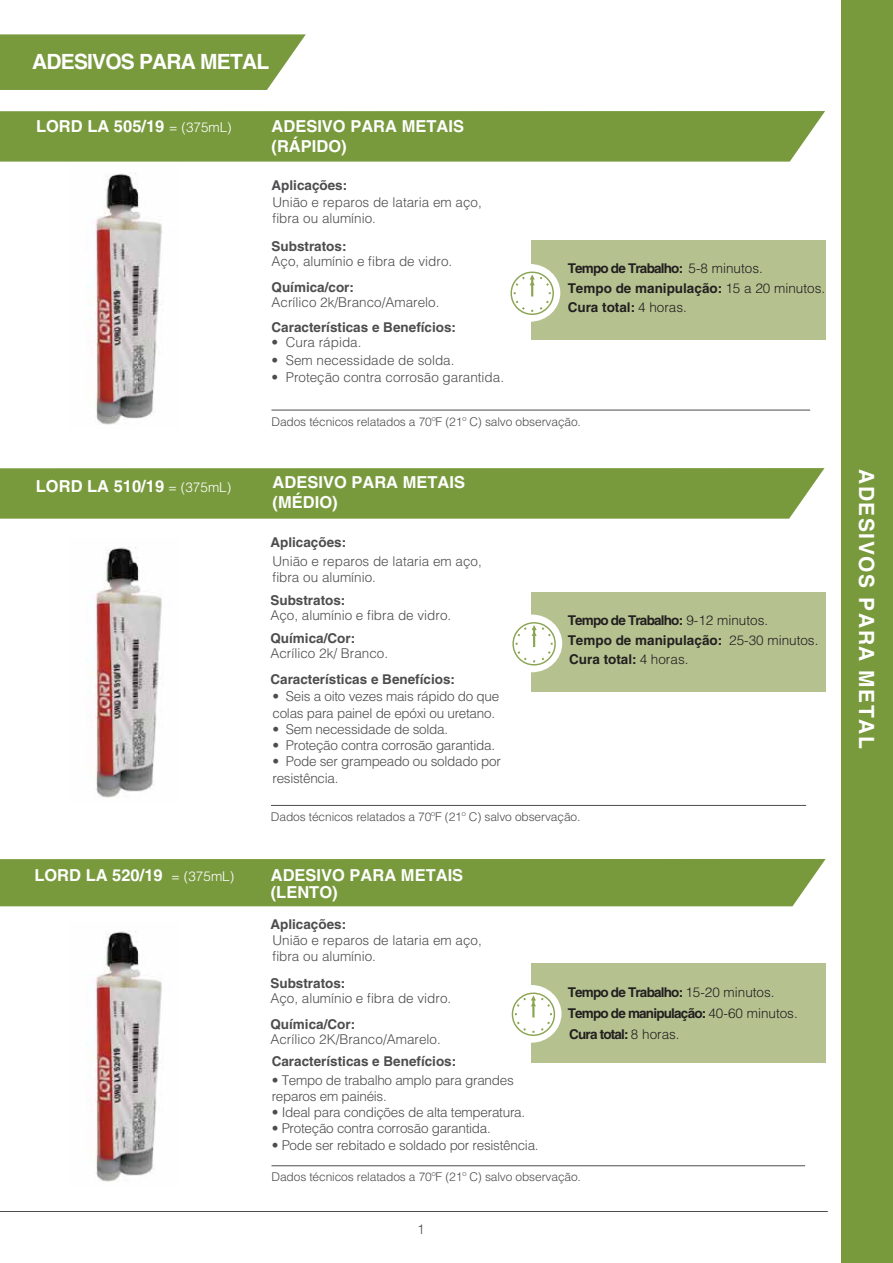
<style>
.page{position:relative;width:893px;height:1263px;background:#fff}
.page>*{position:absolute;margin:0;border:0;box-sizing:border-box;transform-origin:0 0}
.t1{font:700 21px "Helvetica LT Std";letter-spacing:.075em;color:#fff}
.t2{font:700 21px "Helvetica LT Std";letter-spacing:-.04em;color:#fff}
.t3{font:700 16.5px/19.8px "Helvetica LT Std";color:#fff}
.t4{font:300 13.5px/16.2px "Helvetica LT Std";color:#4d4d4f}
.t5{font:300 13.5px/16.2px "Helvetica LT Std";letter-spacing:-.02em;color:#4d4d4f}
.t6{font:700 13.5px "Helvetica LT Std";color:#4d4d4f}
.t7{font:700 13.5px/19.5px "Helvetica LT Std";color:#231f20}
.t8{font:700 13.5px/21px "Helvetica LT Std";letter-spacing:-.06em;color:#231f20}
.t9{font:300 12px "Helvetica LT Std";letter-spacing:-.01em;color:#4d4d4f}
.s1{font-weight:300;font-size:13.5px}
.s2{font-weight:300}
</style>
<div class="page">
<div style="left:842px;top:0;width:51px;height:1263px;background:#789a3d"></div>
<hr style="left:0;top:1211px;width:828px;height:1px;background:#4d4d4f">
<svg style="left:0;top:34px;width:306px;height:56px;background:#81a14a"></svg>
<div style="left:531px;top:241px;width:295px;height:99px;background:#b5c290"></div>
<div style="left:0;top:111px;width:825px;height:51px;background:#789a3d"></div>
<hr style="left:271px;top:410px;width:539px;height:1px;background:#4d4d4f">
<div style="left:500px;top:264px;width:60px;height:58px;background:#fff;border-radius:50%"></div>
<svg style="left:511px;top:272px;width:43px;height:43px"></svg>
<img style="left:86px;top:173px;width:76px;height:252px">
<div style="left:531px;top:592px;width:295px;height:99px;background:#b5c290"></div>
<div style="left:502px;top:614px;width:60px;height:58px;background:#fff;border-radius:50%"></div>
<svg style="left:512px;top:622px;width:44px;height:43px"></svg>
<div style="left:0;top:468px;width:824px;height:51px;background:#789a3d"></div>
<hr style="left:271px;top:805px;width:535px;height:1px;background:#4d4d4f">
<img style="left:86px;top:547px;width:76px;height:251px">
<div style="left:531px;top:963px;width:295px;height:100px;background:#b5c290"></div>
<div style="left:501px;top:985px;width:60px;height:58px;background:#fff;border-radius:50%"></div>
<svg style="left:512px;top:992px;width:43px;height:44px"></svg>
<div style="left:0;top:859px;width:826px;height:47px;background:#789a3d"></div>
<hr style="left:271px;top:1165px;width:534px;height:1px;background:#4d4d4f">
<img style="left:86px;top:931px;width:76px;height:251px">
<h1 class="t2" style="left:32px;top:49px;width:238px">ADESIVOS PARA METAL</h1>
<p class="t3" style="left:36px;top:116px;width:197px">LORD LA 505/19 <span class="s1">= (375mL)</span></p>
<p class="t3" style="left:271px;top:116px;width:194px">ADESIVO PARA METAIS (RÁPIDO)</p>
<p class="t6" style="left:271px;top:177px;width:77px">Aplicações:</p>
<p class="t4" style="left:272px;top:194px;width:211px">União e reparos de lataria em aço, fibra ou alumínio.</p>
<p class="t6" style="left:271px;top:238px;width:77px">Substratos:</p>
<p class="t4" style="left:271px;top:253px;width:182px">Aço, alumínio e fibra de vidro.</p>
<p class="t6" style="left:271px;top:279px;width:84px">Química/cor:</p>
<p class="t4" style="left:271px;top:294px;width:170px">Acrílico 2k/Branco/Amarelo.</p>
<p class="t6" style="left:271px;top:319px;width:186px">Características e Benefícios:</p>
<p class="t4" style="left:271px;top:334px;width:92px">• Cura rápida.</p>
<p class="t4" style="left:271px;top:351px;width:185px">• Sem necessidade de solda.</p>
<p class="t4" style="left:271px;top:369px;width:234px">• Proteção contra corrosão garantida.</p>
<p class="t7" style="left:568px;top:259px;width:259px">Tempo de Trabalho: <span class="s2">5-8 minutos.<br></span>Tempo de manipulação: <span class="s2">15 a 20 minutos.<br></span>Cura total: <span class="s2">4 horas.</span></p>
<p class="t9" style="left:271px;top:414px;width:311px">Dados técnicos relatados a 70ºF (21º C) salvo observação.</p>
<p class="t3" style="left:36px;top:476px;width:197px">LORD LA 510/19 <span class="s1">= (375mL)</span></p>
<p class="t3" style="left:273px;top:472px;width:194px">ADESIVO PARA METAIS (MÉDIO)</p>
<p class="t6" style="left:270px;top:534px;width:77px">Aplicações:</p>
<p class="t4" style="left:272px;top:553px;width:211px">União e reparos de lataria em aço, fibra ou alumínio.</p>
<p class="t6" style="left:270px;top:591px;width:77px">Substratos:</p>
<p class="t4" style="left:270px;top:606px;width:182px">Aço, alumínio e fibra de vidro.</p>
<p class="t6" style="left:270px;top:630px;width:86px">Química/Cor:</p>
<p class="t4" style="left:270px;top:645px;width:119px">Acrílico 2k/ Branco.</p>
<p class="t6" style="left:270px;top:671px;width:186px">Características e Benefícios:</p>
<p class="t7" style="left:568px;top:611px;width:252px">Tempo de Trabalho: <span class="s2">9-12 minutos.<br></span>Tempo de manipulação: <span class="s2">25-30 minutos.<br></span>Cura total: <span class="s2">4 horas.</span></p>
<p class="t5" style="left:272px;top:688px;width:228px">• Seis a oito vezes mais rápido do que colas para painel de epóxi ou uretano.</p>
<p class="t5" style="left:272px;top:721px;width:177px">• Sem necessidade de solda.</p>
<p class="t5" style="left:272px;top:737px;width:224px">• Proteção contra corrosão garantida.</p>
<p class="t5" style="left:272px;top:753px;width:230px">• Pode ser grampeado ou soldado por resistência.</p>
<p class="t9" style="left:271px;top:809px;width:311px">Dados técnicos relatados a 70ºF (21º C) salvo observação.</p>
<p class="t3" style="left:34px;top:864px;width:201px">LORD LA 520/19 <span class="s1">= (375mL)</span></p>
<p class="t3" style="left:271px;top:867px;width:194px;line-height:16.5px">ADESIVO PARA METAIS (LENTO)</p>
<p class="t6" style="left:270px;top:915px;width:77px">Aplicações:</p>
<p class="t4" style="left:272px;top:932px;width:211px">União e reparos de lataria em aço, fibra ou alumínio.</p>
<p class="t6" style="left:270px;top:974px;width:77px">Substratos:</p>
<p class="t4" style="left:270px;top:989px;width:182px">Aço, alumínio e fibra de vidro.</p>
<p class="t6" style="left:270px;top:1015px;width:86px">Química/Cor:</p>
<p class="t4" style="left:270px;top:1030px;width:172px">Acrílico 2K/Branco/Amarelo.</p>
<p class="t6" style="left:272px;top:1053px;width:186px">Características e Benefícios:</p>
<p class="t8" style="left:568px;top:981px;width:232px">Tempo de Trabalho: <span class="s2">15-20 minutos.<br></span>Tempo de manipulação: <span class="s2">40-60 minutos.<br></span>Cura total: <span class="s2">8 horas.</span></p>
<p class="t5" style="left:272px;top:1072px;width:244px">• Tempo de trabalho amplo para grandes reparos em painéis.</p>
<p class="t5" style="left:272px;top:1104px;width:255px">• Ideal para condições de alta temperatura.</p>
<p class="t5" style="left:272px;top:1120px;width:221px">• Proteção contra corrosão garantida.</p>
<p class="t5" style="left:272px;top:1136px;width:268px">• Pode ser rebitado e soldado por resistência.</p>
<p class="t9" style="left:271px;top:1169px;width:311px">Dados técnicos relatados a 70ºF (21º C) salvo observação.</p>
<p class="t5" style="left:417px;top:1220px;width:9px">1</p>
<h1 class="t1" style="left:879px;top:469px;width:281px;rotate:90deg">ADESIVOS PARA METAL</h1>
</div>
